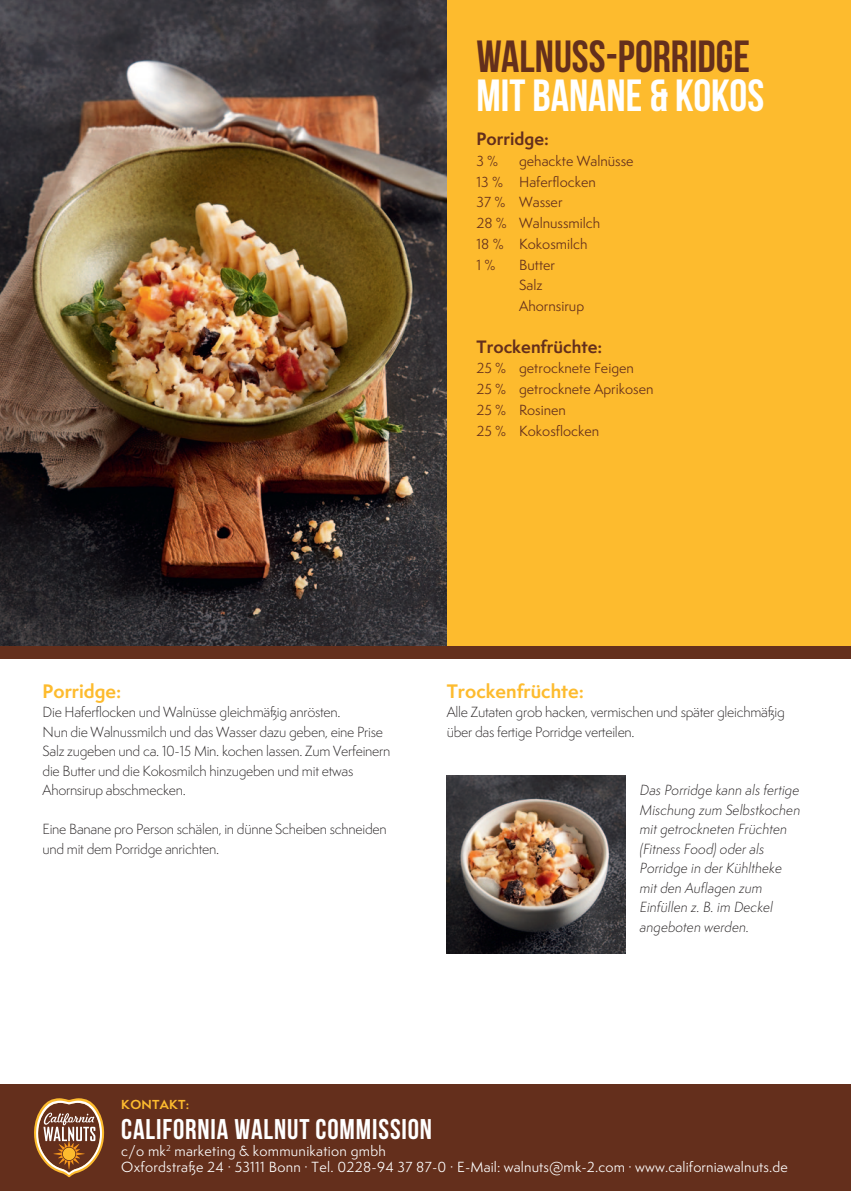
<style>
.page{position:relative;width:851px;height:1191px;background:#fff}
.page>*{position:absolute;margin:0;border:0;box-sizing:border-box;transform-origin:0 0}
.t1{font:700 45px "Bebas Neue";color:#642f1c}
.t2{font:700 45px "Bebas Neue";color:#fff}
.t3{font:700 28.5px "Bebas Neue";letter-spacing:.03em;color:#fff}
.Rezepttext___Subhead{font:700 18px "Semplicita Pro";color:#fdbb2e}
.Zutaten___Subhead{font:700 16.5px "Semplicita Pro";color:#642f1c}
.Rezepttext{font:300 13.5px/19.5px "Semplicita Pro";letter-spacing:-.02em;color:#231f20}
.Rezepttext-2{font:italic 300 13.5px/19.5px "Semplicita Pro";color:#231f20}
.Zutaten{font:13.5px "Semplicita Pro";color:#642f1c}
.t4{font:13.5px/16.5px "Semplicita Pro";letter-spacing:.02em;color:#fff}
.t5{font:700 12px "Semplicita Pro";letter-spacing:.02em;color:#fdbb2e}
</style>
<div class="page">
<div style="left:0;top:1084px;width:850px;height:107px;background:#642f1c"></div>
<svg style="left:34px;top:1098px;width:71px;height:79px"></svg>
<div style="left:0;top:0;width:850px;height:651px;background:#fdbb2e"></div>
<img style="left:0;top:0;width:446px;height:646px">
<div style="left:0;top:646px;width:850px;height:13px;background:#642f1c"></div>
<img style="left:446px;top:775px;width:179px;height:179px">
<p class="t1" style="left:476px;top:32px;width:275px">WALNUSS-PORRIDGE</p>
<p class="t2" style="left:476px;top:71px;width:289px">MIT BANANE &amp; KOKOS</p>
<p class="Zutaten___Subhead" style="left:476px;top:126px;width:74px">Porridge:</p>
<p class="Zutaten" style="left:476px;top:151px;width:23px">3 %</p>
<p class="Zutaten" style="left:519px;top:151px;width:116px">gehackte Walnüsse</p>
<p class="Zutaten" style="left:476px;top:172px;width:121px">13 % Haferflocken</p>
<p class="Zutaten" style="left:476px;top:193px;width:87px">37 % Wasser</p>
<p class="Zutaten" style="left:476px;top:213px;width:125px">28 % Walnussmilch</p>
<p class="Zutaten" style="left:476px;top:234px;width:112px">18 % Kokosmilch</p>
<p class="Zutaten" style="left:476px;top:255px;width:20px">1 %</p>
<p class="Zutaten" style="left:519px;top:255px;width:38px">Butter</p>
<p class="Zutaten" style="left:519px;top:276px;width:25px">Salz</p>
<p class="Zutaten" style="left:519px;top:296px;width:67px">Ahornsirup</p>
<p class="Zutaten___Subhead" style="left:476px;top:334px;width:127px">Trockenfrüchte:</p>
<p class="Zutaten" style="left:476px;top:359px;width:159px">25 % getrocknete Feigen</p>
<p class="Zutaten" style="left:476px;top:379px;width:178px">25 % getrocknete Aprikosen</p>
<p class="Zutaten" style="left:476px;top:400px;width:91px">25 % Rosinen</p>
<p class="Zutaten" style="left:476px;top:421px;width:124px">25 % Kokosflocken</p>
<p class="Rezepttext___Subhead" style="left:43px;top:677px;width:80px">Porridge:</p>
<p class="Rezepttext" style="left:43px;top:702px;width:299px">Die Haferflocken und Walnüsse gleichmäßig anrösten.</p>
<p class="Rezepttext" style="left:43px;top:722px;width:349px">Nun die Walnussmilch und das Wasser dazu geben, eine Prise<br>Salz zugeben und ca. 10-15 Min. kochen lassen. Zum Verfeinern die Butter und die Kokosmilch hinzugeben und mit etwas</p>
<p class="Rezepttext" style="left:43px;top:780px;width:145px">Ahornsirup abschmecken.</p>
<p class="Rezepttext" style="left:43px;top:819px;width:345px">Eine Banane pro Person schälen, in dünne Scheiben schneiden und mit dem Porridge anrichten.</p>
<p class="Rezepttext___Subhead" style="left:446px;top:677px;width:139px">Trockenfrüchte:</p>
<p class="Rezepttext" style="left:446px;top:702px;width:339px">Alle Zutaten grob hacken, vermischen und später gleichmäßig über das fertige Porridge verteilen.</p>
<p class="Rezepttext-2" style="left:639px;top:780px;width:162px">Das Porridge kann als fertige<br>Mischung zum Selbstkochen mit getrockneten Früchten (Fitness Food) oder als</p>
<p class="Rezepttext-2" style="left:639px;top:858px;width:144px">Porridge in der Kühltheke</p>
<p class="Rezepttext-2" style="left:639px;top:878px;width:124px">mit den Auflagen zum</p>
<p class="Rezepttext-2" style="left:639px;top:897px;width:135px">Einfüllen z. B. im Deckel angeboten werden.</p>
<p class="t5" style="left:121px;top:1095px;width:69px">KONTAKT:</p>
<h2 class="t3" style="left:121px;top:1113px;width:312px">CALIFORNIA WALNUT COMMISSION</h2>
<p class="t4" style="left:121px;top:1142px;width:668px">c/o mk<sup>2</sup> marketing &amp; kommunikation gmbh<br>Oxfordstraße 24 · 53111 Bonn · Tel. 0228-94 37 87-0 · E-Mail: walnuts@mk-2.com · www.californiawalnuts.de</p>
</div>
